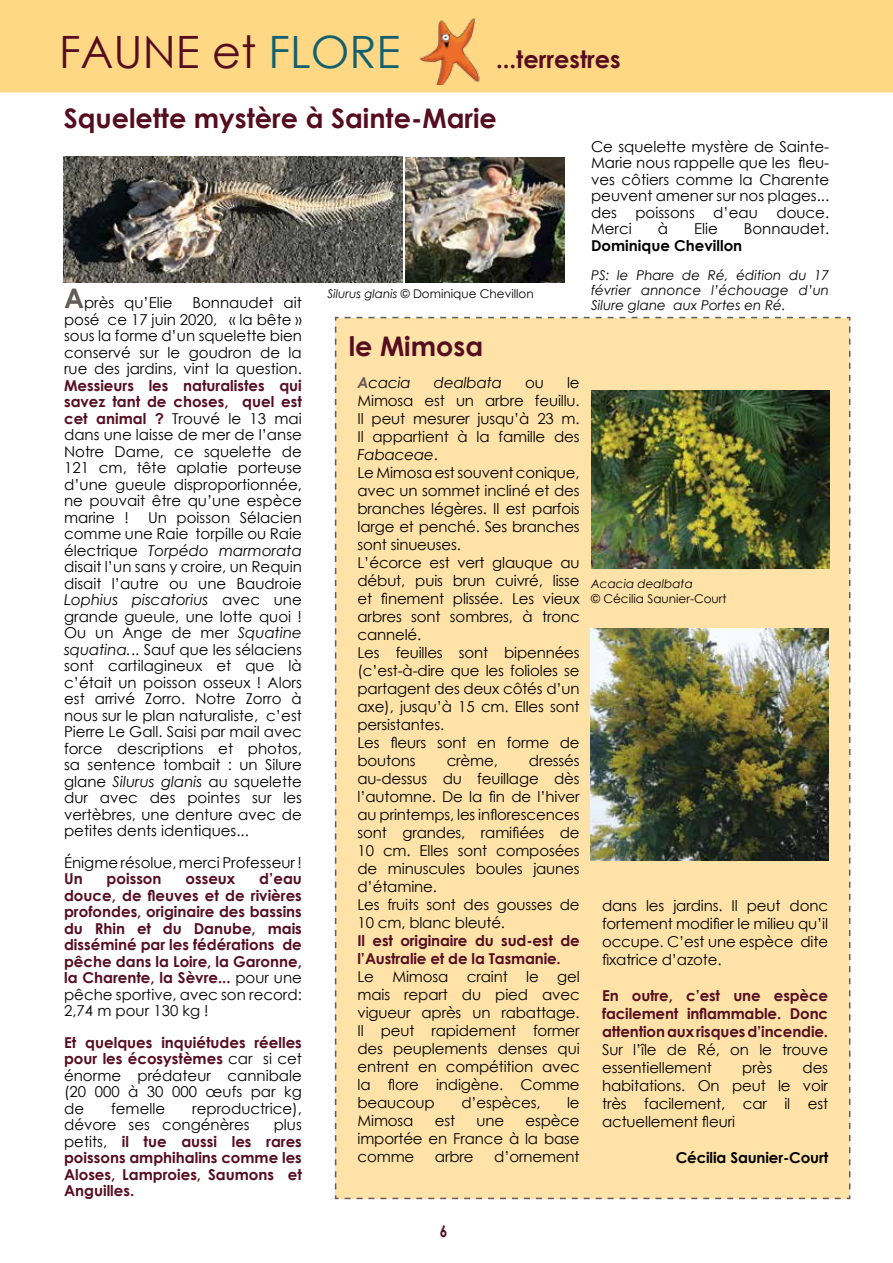
<style>
.page{position:relative;width:893px;height:1263px;background:#fff}
.page>*{position:absolute;margin:0;border:0;box-sizing:border-box;transform-origin:0 0}
.t1{font:44.55px "Century Gothic";color:#14606e}
.t2{font:44.55px "Century Gothic";color:#560d20}
.t3{font:700 27px "Century Gothic";color:#560d20}
.t4{font:700 24px "Century Gothic";color:#560d20}
.t5{font:700 16.2px "Century Gothic";color:#560d20;scale:.83 1}
.t6{font:15px/18px "Century Gothic";letter-spacing:-.01em;color:#000;text-align:justify}
.t7{font:700 15px/16.5px "Century Gothic";color:#560d20;text-align:justify}
.t8{font:700 15px "Century Gothic";letter-spacing:-.005em;color:#000}
.t9{font:italic 15px "Century Gothic";letter-spacing:-.01em;color:#000}
.t10{font:italic 13.5px/14.9px "Century Gothic";color:#000;text-align:justify}
.t11{font:12px "Century Gothic";color:#000}
.t12{font:italic 12px "Century Gothic";color:#000}
.s1{color:#560d20}
.s2{font-weight:700;font-size:27px;color:#625b57}
.s3{font-weight:700;color:#560d20}
.s4{font-family:"Arial";font-weight:700;color:#560d20}
.s5{font-style:italic}
.s6{font-weight:400;color:#000}
.s7{font-weight:700;color:#625b57}
</style>
<div class="page">
<div style="left:0;top:0;width:893px;height:92px;background:#ffd886"></div>
<img style="left:415px;top:12px;width:69px;height:72px">
<div style="left:334px;top:316px;width:517px;height:884px;background:#ffe2a8"></div>
<img style="left:591px;top:390px;width:238px;height:179px">
<img style="left:590px;top:629px;width:238px;height:231px">
<img style="left:64px;top:156px;width:339px;height:126px">
<img style="left:405px;top:157px;width:159px;height:125px">
<h1 class="t2" style="left:59px;top:20px;width:52px">Faune</h1>
<h1 class="t1" style="left:212px;top:20px;width:162px"><span class="s1">et</span> flore</h1>
<h3 class="t4" style="left:496px;top:41px;width:126px">...terrestres</h3>
<h2 class="t3" style="left:64px;top:97px;width:435px">Squelette mystère à Sainte-Marie</h2>
<p class="t6" style="left:64px;top:294px;width:110px"><span class="s2">A</span>près qu’Elie</p>
<p class="t6" style="left:64px;top:294px;width:239px;line-height:16.5px;text-indent:128px">Bonnaudet ait posé ce 17 juin 2020, « la bête » sous la forme d’un squelette bien conservé sur le goudron de la rue des jardins, vint la question.</p>
<p class="t6" style="left:64px;top:377px;width:239px;line-height:16.5px"><span class="s3">Messieurs les naturalistes qui savez tant de choses, quel est cet animal</span> <span class="s4">?</span> Trouvé le 13 mai dans une laisse de mer de l’anse Notre Dame, ce squelette de 121 cm, tête aplatie porteuse d’une gueule disproportionnée, ne pouvait être qu’une espèce marine !</p>
<p class="t6" style="left:64px;top:509px;width:239px;line-height:16.5px;text-indent:84px">Un poisson Sélacien comme une Raie torpille ou Raie électrique <span class="s5">Torpédo marmorata </span>disait l’un sans y croire, un Requin disait l’autre ou une Baudroie <span class="s5">Lophius piscatorius</span> avec une grande gueule, une lotte quoi !<br>Ou un Ange de mer <span class="s5">Squatine squatina.</span>.. Sauf que les sélaciens sont cartilagineux et que là c’était un poisson osseux ! Alors est arrivé Zorro. Notre Zorro à nous sur le plan naturaliste, c’est Pierre Le Gall. Saisi par mail avec force descriptions et photos, sa sentence tombait : un Silure glane <span class="s5">Silurus glanis</span> au squelette dur avec des pointes sur les vertèbres, une denture avec de petites dents identiques...</p>
<p class="t6" style="left:64px;top:853px;width:239px">Énigme résolue, merci Professeur !</p>
<p class="t7" style="left:64px;top:870px;width:20px">Un</p>
<p class="t7" style="left:107px;top:870px;width:56px">poisson</p>
<p class="t7" style="left:186px;top:870px;width:51px">osseux</p>
<p class="t7" style="left:64px;top:870px;width:239px;text-indent:195px">d’eau douce, de fleuves et de rivières profondes, originaire des bassins du Rhin et du Danube, mais disséminé par les fédérations de pêche dans la Loire, la Garonne, la Charente, la Sèvre... <span class="s6">pour une pêche sportive, avec son record:<br>2,74 m pour 130 kg !</span></p>
<p class="t6" style="left:64px;top:1034px;width:239px;line-height:16.5px"><span class="s3">Et quelques inquiétudes réelles pour les écosystèmes</span> car si cet énorme prédateur cannibale (20 000 à 30 000 œufs par kg de</p>
<p class="t6" style="left:64px;top:1100px;width:239px;line-height:16.5px;text-indent:128px">reproductrice), dévore ses congénères</p>
<p class="t6" style="left:111px;top:1099px;width:56px">femelle</p>
<p class="t7" style="left:64px;top:1116px;width:239px;text-indent:210px"><span class="s6">plus petits,</span> il tue aussi les rares poissons amphihalins comme les Aloses, Lamproies, Saumons et Anguilles.</p>
<p class="t11" style="left:327px;top:285px;width:208px"><span class="s5">Silurus glanis</span> © Dominique Chevillon</p>
<h2 class="t3" style="left:349px;top:326px;width:136px">le Mimosa</h2>
<p class="t9" style="left:358px;top:372px;width:55px"><span class="s7">A</span>cacia</p>
<p class="t9" style="left:434px;top:372px;width:70px">dealbata</p>
<p class="t6" style="left:525px;top:374px;width:20px">ou</p>
<p class="t6" style="left:358px;top:374px;width:224px;text-align:left;text-indent:210px">le<br>Mimosa est un arbre feuillu.<br>Il peut mesurer jusqu’à 23 m.<br>Il appartient à la famille des<br><span class="s5">Fabaceae</span>.<br>Le Mimosa est souvent conique, avec un sommet incliné et des branches légères. Il est parfois large et penché. Ses branches sont sinueuses.<br>L’écorce est vert glauque au début, puis brun cuivré, lisse et finement plissée. Les vieux arbres sont sombres, à tronc cannelé.<br>Les feuilles sont bipennées (c’est-à-dire que les folioles se partagent des deux côtés d’un axe), jusqu’à 15 cm. Elles sont persistantes.<br>Les fleurs sont en forme de boutons</p>
<p class="t6" style="left:358px;top:752px;width:224px;text-align:left;text-indent:171px">dressés au-dessus du feuillage dès l’automne. De la fin de l’hiver au printemps, les inflorescences sont grandes, ramifiées de<br>10 cm. Elles sont composées de minuscules boules jaunes d’étamine.<br>Les fruits sont des gousses de<br>10 cm, blanc bleuté.</p>
<p class="t7" style="left:358px;top:931px;width:224px;line-height:18px">Il est originaire du sud-est de l’Australie et de la Tasmanie.</p>
<p class="t6" style="left:358px;top:968px;width:224px">Le Mimosa craint le gel mais repart du pied avec vigueur après un rabattage.<br>Il peut rapidement former des peuplements denses qui entrent en compétition avec la flore indigène. Comme beaucoup</p>
<p class="t6" style="left:447px;top:752px;width:53px">crème,</p>
<p class="t6" style="left:461px;top:1094px;width:81px">d’espèces,</p>
<p class="t6" style="left:567px;top:1094px;width:14px">le</p>
<p class="t6" style="left:358px;top:1112px;width:224px;text-indent:168px">espèce importée en France à la base comme</p>
<p class="t6" style="left:358px;top:1112px;width:57px">Mimosa</p>
<p class="t6" style="left:435px;top:1112px;width:22px">est</p>
<p class="t6" style="left:476px;top:1112px;width:29px">une</p>
<p class="t6" style="left:435px;top:1148px;width:40px">arbre</p>
<p class="t6" style="left:494px;top:1148px;width:87px">d’ornement</p>
<p class="t5" style="left:440px;top:1218px;width:11px">6</p>
<p class="t6" style="left:591px;top:138px;width:240px;line-height:16.5px">Ce squelette mystère de Sainte-Marie nous rappelle que les fleu&shy;ves côtiers comme la Charente peuvent amener sur nos plages... des poissons d’eau douce.<br>Merci</p>
<p class="t6" style="left:658px;top:219px;width:12px">à</p>
<p class="t6" style="left:694px;top:219px;width:25px">Elie</p>
<p class="t6" style="left:744px;top:219px;width:87px">Bonnaudet.</p>
<p class="t8" style="left:591px;top:234px;width:153px">Dominique Chevillon</p>
<p class="t10" style="left:591px;top:268px;width:240px">PS: le Phare de Ré, édition du 17 février annonce l’échouage d’un Silure glane aux Portes en Ré.</p>
<p class="t12" style="left:591px;top:576px;width:103px">Acacia dealbata</p>
<p class="t11" style="left:591px;top:590px;width:137px">© Cécilia Saunier-Court</p>
<p class="t6" style="left:602px;top:896px;width:228px">dans les jardins. Il peut donc fortement modifier le milieu qu’il occupe. C’est une espèce dite fixatrice d’azote.</p>
<p class="t7" style="left:602px;top:985px;width:228px;line-height:18px">En outre, c’est une espèce facilement inflammable. Donc attention aux risques d’incendie.</p>
<p class="t6" style="left:602px;top:1040px;width:228px">Sur l’île de Ré, on le trouve essentiellement</p>
<p class="t6" style="left:742px;top:1058px;width:31px">près</p>
<p class="t6" style="left:602px;top:1058px;width:228px;text-indent:201px">des habitations. On peut le voir très facilement, car il est actuellement fleuri</p>
<p class="t8" style="left:676px;top:1146px;width:154px">Cécilia Saunier-Court</p>
</div>
